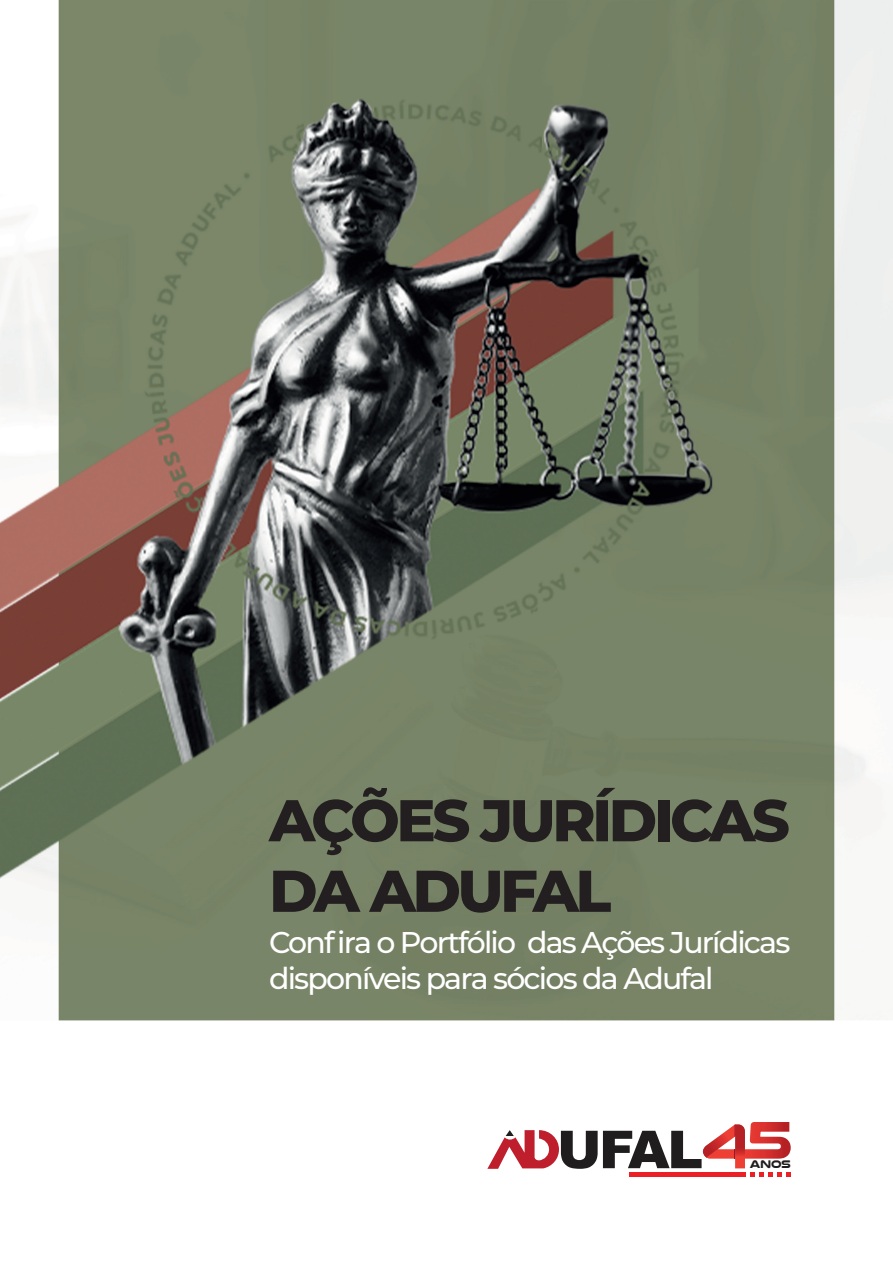
<style>
.page{position:relative;width:893px;height:1263px;background:#fff}
.page>*{position:absolute;margin:0;border:0;box-sizing:border-box;transform-origin:0 0}
.t1{font:800 58.8px/70.5px "Montserrat";letter-spacing:-.06em;color:#231f20}
.t2{font:500 30px/36px "Montserrat";letter-spacing:-.06em;color:#fff}
.t3{font:700 11.4px "Nulshock Rg";color:#201d1e}
</style>
<div class="page">
<img style="left:0;top:0;width:893px;height:1021px">
<svg style="left:487px;top:1122px;width:304px;height:55px"></svg>
<h1 class="t1" style="left:269px;top:782px;width:522px">AÇÕES JURÍDICAS<br>DA ADUFAL</h1>
<p class="t2" style="left:269px;top:923px;width:523px">Confira o Portfólio das Ações Jurídicas disponíveis para sócios da Adufal</p>
<p class="t3" style="left:750px;top:1157px;width:43px">ANOS</p>
</div>
